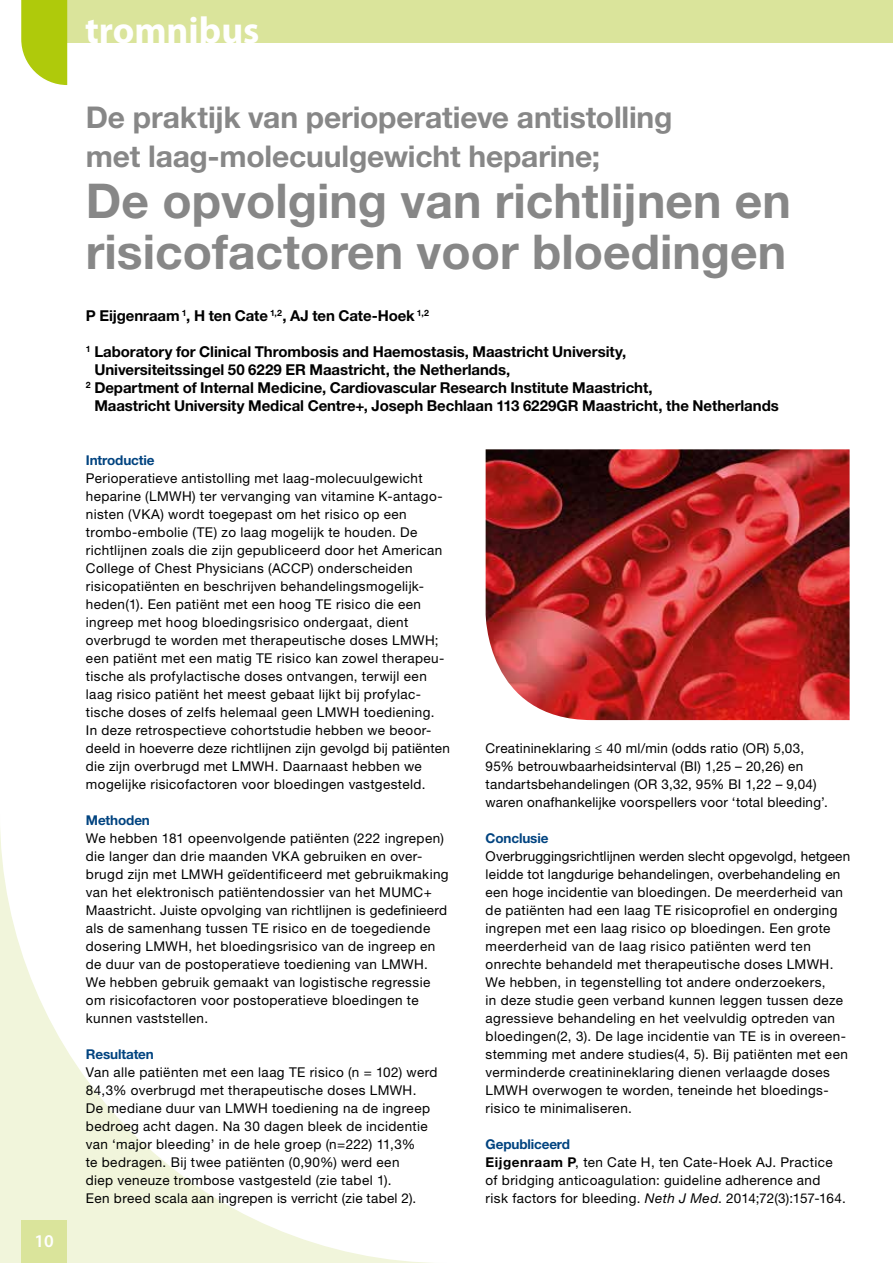
<style>
.page{position:relative;width:893px;height:1263px;background:#fff}
.page>*{position:absolute;margin:0;border:0;box-sizing:border-box;transform-origin:0 0}
.t1{font:700 48px/51px "Helvetica Neue LT Std";color:#878787}
.t2{font:700 37.5px "Myriad Pro";color:#fff}
.t3{font:700 30px/39px "Helvetica Neue LT Std";letter-spacing:-.005em;color:#878787}
.t4{font:600 18px "Myriad Pro";color:#fff}
.t5{font:700 15px "Helvetica Neue LT Std";letter-spacing:-.005em;color:#000}
.t6{font:13.5px/18px "Helvetica Neue LT Std";letter-spacing:.03em;color:#000}
.t7{font:700 13.5px "Helvetica Neue LT Std";letter-spacing:-.01em;color:#004380}
.s1{font-weight:700;color:#004380}
.s2{font-weight:700}
.s3{font-style:italic}
</style>
<div class="page">
<svg style="left:0;top:829px;width:432px;height:434px"></svg>
<div style="left:67px;top:0;width:826px;height:43px;background:#dae49b"></div>
<svg style="left:21px;top:0;width:46px;height:85px;background:#b8d028"></svg>
<div style="left:21px;top:1220px;width:46px;height:43px;background:#dae49b"></div>
<img style="left:486px;top:449px;width:364px;height:271px">
<h3 class="t4" style="left:35px;top:1231px;width:21px">10</h3>
<h2 class="t2" style="left:85px;top:9px;width:176px">tromnibus</h2>
<h3 class="t3" style="left:86px;top:97px;width:588px">De praktijk van perioperatieve antistolling met laag-molecuulgewicht heparine;</h3>
<h1 class="t1" style="left:86px;top:174px;width:706px">De opvolging van richtlijnen en risicofactoren voor bloedingen</h1>
<p class="t5" style="left:86px;top:307px;width:344px">P Eijgenraam <sup>1</sup>, H ten Cate <sup>1,2</sup>, AJ ten Cate-Hoek <sup>1,2</sup></p>
<p class="t5" style="left:86px;top:343px;width:542px"><sup>1</sup> Laboratory for Clinical Thrombosis and Haemostasis, Maastricht University,</p>
<p class="t5" style="left:94px;top:361px;width:417px">Universiteitssingel 50 6229 ER Maastricht, the Netherlands,</p>
<p class="t5" style="left:86px;top:379px;width:568px"><sup>2</sup> Department of Internal Medicine, Cardiovascular Research Institute Maastricht,</p>
<p class="t5" style="left:94px;top:397px;width:686px">Maastricht University Medical Centre+, Joseph Bechlaan 113 6229GR Maastricht, the Netherlands</p>
<p class="t7" style="left:86px;top:452px;width:70px">Introductie</p>
<p class="t6" style="left:86px;top:469px;width:366px">Perioperatieve antistolling met laag-molecuulgewicht heparine (LMWH) ter vervanging van vitamine K-antago&shy;nisten (VKA) wordt toegepast om het risico op een trombo-embolie (TE) zo laag mogelijk te houden. De richtlijnen zoals die zijn gepubliceerd door het American College of Chest Physicians (ACCP) onderscheiden risicopatiënten en beschrijven behandelingsmogelijk&shy;heden(1). Een patiënt met een hoog TE risico die een ingreep met hoog bloedingsrisico ondergaat, dient overbrugd te worden met therapeutische doses LMWH; een patiënt met een matig TE risico kan zowel therapeu&shy;tische als profylactische doses ontvangen, terwijl een laag risico patiënt het meest gebaat lijkt bij profylac&shy;tische doses of zelfs helemaal geen LMWH toediening.<br>In deze retrospectieve cohortstudie hebben we beoor&shy;deeld in hoeverre deze richtlijnen zijn gevolgd bij patiënten die zijn overbrugd met LMWH. Daarnaast hebben we mogelijke risicofactoren voor bloedingen vastgesteld.</p>
<p class="t7" style="left:86px;top:812px;width:66px">Methoden</p>
<p class="t6" style="left:86px;top:829px;width:364px">We hebben 181 opeenvolgende patiënten (222 ingrepen) die langer dan drie maanden VKA gebruiken en over&shy;brugd zijn met LMWH geïdentificeerd met gebruikmaking van het elektronisch patiëntendossier van het MUMC+ Maastricht. Juiste opvolging van richtlijnen is gedefinieerd als de samenhang tussen TE risico en de toegediende dosering LMWH, het bloedingsrisico van de ingreep en de duur van de postoperatieve toediening van LMWH.<br>We hebben gebruik gemaakt van logistische regressie om risicofactoren voor postoperatieve bloedingen te kunnen vaststellen.</p>
<p class="t7" style="left:86px;top:1046px;width:70px">Resultaten</p>
<p class="t6" style="left:86px;top:1063px;width:353px">Van alle patiënten met een laag TE risico (n = 102) werd 84,3% overbrugd met therapeutische doses LMWH.<br>De mediane duur van LMWH toediening na de ingreep bedroeg acht dagen. Na 30 dagen bleek de incidentie van ‘major bleeding’ in de hele groep (n=222) 11,3%<br>te bedragen. Bij twee patiënten (0,90%) werd een<br>diep veneuze trombose vastgesteld (zie tabel 1).<br>Een breed scala aan ingrepen is verricht (zie tabel 2).</p>
<p class="t6" style="left:486px;top:739px;width:344px">Creatinineklaring ≤ 40 ml/min (odds ratio (OR) 5,03, 95% betrouwbaarheidsinterval (BI) 1,25 – 20,26) en tandartsbehandelingen (OR 3,32, 95% BI 1,22 – 9,04) waren onafhankelijke voorspellers voor ‘total bleeding’.</p>
<p class="t7" style="left:486px;top:830px;width:64px">Conclusie</p>
<p class="t6" style="left:486px;top:847px;width:366px">Overbruggingsrichtlijnen werden slecht opgevolgd, hetgeen leidde tot langdurige behandelingen, overbehandeling en een hoge incidentie van bloedingen. De meerderheid van de patiënten had een laag TE risicoprofiel en onderging ingrepen met een laag risico op bloedingen. Een grote meerderheid van de laag risico patiënten werd ten onrechte behandeld met therapeutische doses LMWH.<br>We hebben, in tegenstelling tot andere onderzoekers,<br>in deze studie geen verband kunnen leggen tussen deze agressieve behandeling en het veelvuldig optreden van bloedingen(2, 3). De lage incidentie van TE is in overeen&shy;stemming met andere studies(4, 5). Bij patiënten met een verminderde creatinineklaring dienen verlaagde doses LMWH overwogen te worden, teneinde het bloedings&shy;risico te minimaliseren.</p>
<p class="t6" style="left:486px;top:1135px;width:362px"><span class="s1">Gepubliceerd<br></span><span class="s2">Eijgenraam P</span>, ten Cate H, ten Cate-Hoek AJ. Practice of bridging anticoagulation: guideline adherence and risk factors for bleeding. <span class="s3">Neth J Med</span>. 2014;72(3):157-164.</p>
</div>
